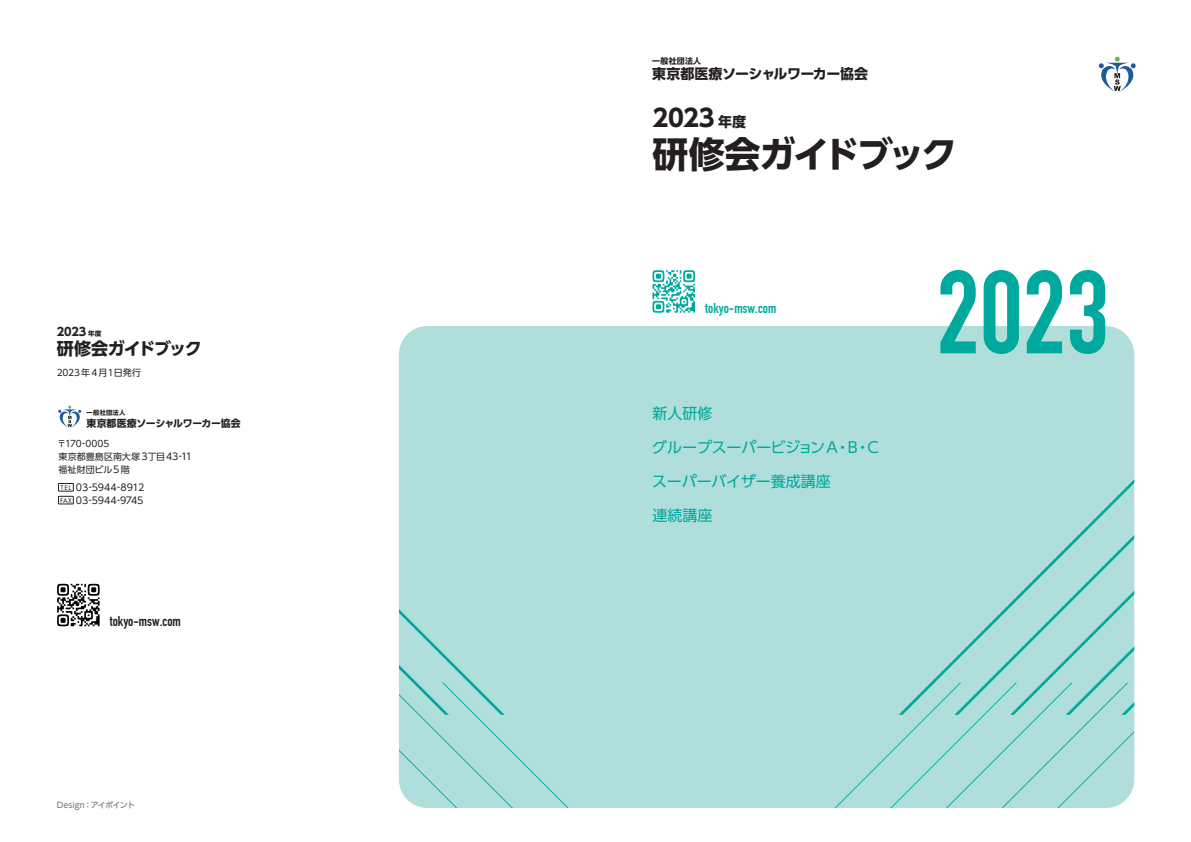
<style>
.page{position:relative;width:1191px;height:842px;background:#fff}
.page>*{position:absolute;margin:0;border:0;box-sizing:border-box;transform-origin:0 0}
.t1{font:700 116px "DIN Condensed";color:#00a99d}
.t2{font:700 36px "UD Shin Go Pr 6";letter-spacing:-.06em;color:#231f20}
.t3{font:700 24px "UD Shin Go Pr 6";color:#231f20}
.t4{font:700 17px "UD Shin Go Pr 6";letter-spacing:-.055em;color:#231f20}
.t5{font:15px "UD Shin Go Pr 6";color:#00a99d}
.t6{font:700 14px "UD Shin Go Pr 6";letter-spacing:-.035em;color:#231f20}
.t7{font:700 14px "DIN Condensed";color:#231f20}
.t8{font:700 14px "DIN Condensed";color:#00a99d}
.t9{font:700 11.4px "UD Shin Go Pr 6";color:#231f20}
.t10{font:700 9.9px "UD Shin Go Pr 6";letter-spacing:-.025em;color:#231f20}
.t11{font:9.5px/12.8px "UD Shin Go Pr 6";letter-spacing:-.02em;color:#231f20}
.t12{font:9px/12.6px "UD Shin Go Pr 6";letter-spacing:.005em;color:#231f20}
.t13{font:500 8px "UD Shin Go Pr 6";letter-spacing:-.03em;color:#808285}
.t14{font:700 8px "UD Shin Go Pr 6";letter-spacing:.015em;color:#231f20}
.t15{font:700 6.3px "UD Shin Go Pr 6";letter-spacing:.025em;color:#231f20}
.s1{font-size:6.6px}
.s2{font-family:"Futura PT";font-size:7.3px}
.s3{font-size:9.5px}
.s4{font-size:14px}
</style>
<div class="page">
<div style="left:399px;top:326px;width:735px;height:482px;background:#afdedb;border-radius:28px"></div>
<svg style="left:834px;top:479px;width:300px;height:329px"></svg>
<svg style="left:399px;top:609px;width:169px;height:199px"></svg>
<svg style="left:1098px;top:57px;width:38px;height:35px"></svg>
<div style="left:58px;top:483px;width:15px;height:8px;border:1px solid #231f20"></div>
<div style="left:58px;top:496px;width:15px;height:8px;border:1px solid #231f20"></div>
<svg style="left:58px;top:406px;width:24px;height:22px"></svg>
<svg style="left:57px;top:584px;width:43px;height:42px"></svg>
<svg style="left:652px;top:270px;width:43px;height:43px"></svg>
<p class="t9" style="left:57px;top:322px;width:46px">2023 <span class="s1">年度</span></p>
<h3 class="t4" style="left:57px;top:335px;width:147px">研修会ガイドブック</h3>
<p class="t12" style="left:57px;top:366px;width:86px">2023年 4月1日発行</p>
<p class="t15" style="left:87px;top:407px;width:40px">一般社団法人</p>
<p class="t10" style="left:87px;top:415px;width:156px">東京都医療ソーシャルワーカー協会</p>
<p class="t12" style="left:57px;top:437px;width:54px">〒170-0005</p>
<p class="t11" style="left:60px;top:481px;width:86px"><span class="s2">TEL</span> 03-5944-8912<br><span class="s2">FAX</span> 03-5944-9745</p>
<p class="t12" style="left:58px;top:450px;width:135px">東京都豊島区南大塚<span class="s3">3</span>丁目<span class="s3">43-11</span>福祉財団ビル<span class="s3">5</span>階</p>
<h3 class="t7" style="left:110px;top:612px;width:73px">tokyo-msw.com</h3>
<p class="t13" style="left:57px;top:798px;width:80px">Design：アイポイント</p>
<p class="t14" style="left:652px;top:54px;width:50px">一般社団法人</p>
<h3 class="t6" style="left:652px;top:62px;width:218px">東京都医療ソーシャルワーカー協会</h3>
<h3 class="t3" style="left:652px;top:98px;width:95px">2023 <span class="s4">年度</span></h3>
<h2 class="t2" style="left:652px;top:124px;width:306px">研修会ガイドブック</h2>
<h3 class="t8" style="left:705px;top:298px;width:73px">tokyo-msw.com</h3>
<h3 class="t5" style="left:652px;top:401px;width:61px">新人研修</h3>
<h3 class="t5" style="left:652px;top:435px;width:228px">グループスーパービジョンA・B・C</h3>
<h3 class="t5" style="left:652px;top:469px;width:180px">スーパーバイザー養成講座</h3>
<h3 class="t5" style="left:652px;top:503px;width:61px">連続講座</h3>
<h1 class="t1" style="left:936px;top:235px;width:174px">2023</h1>
</div>
